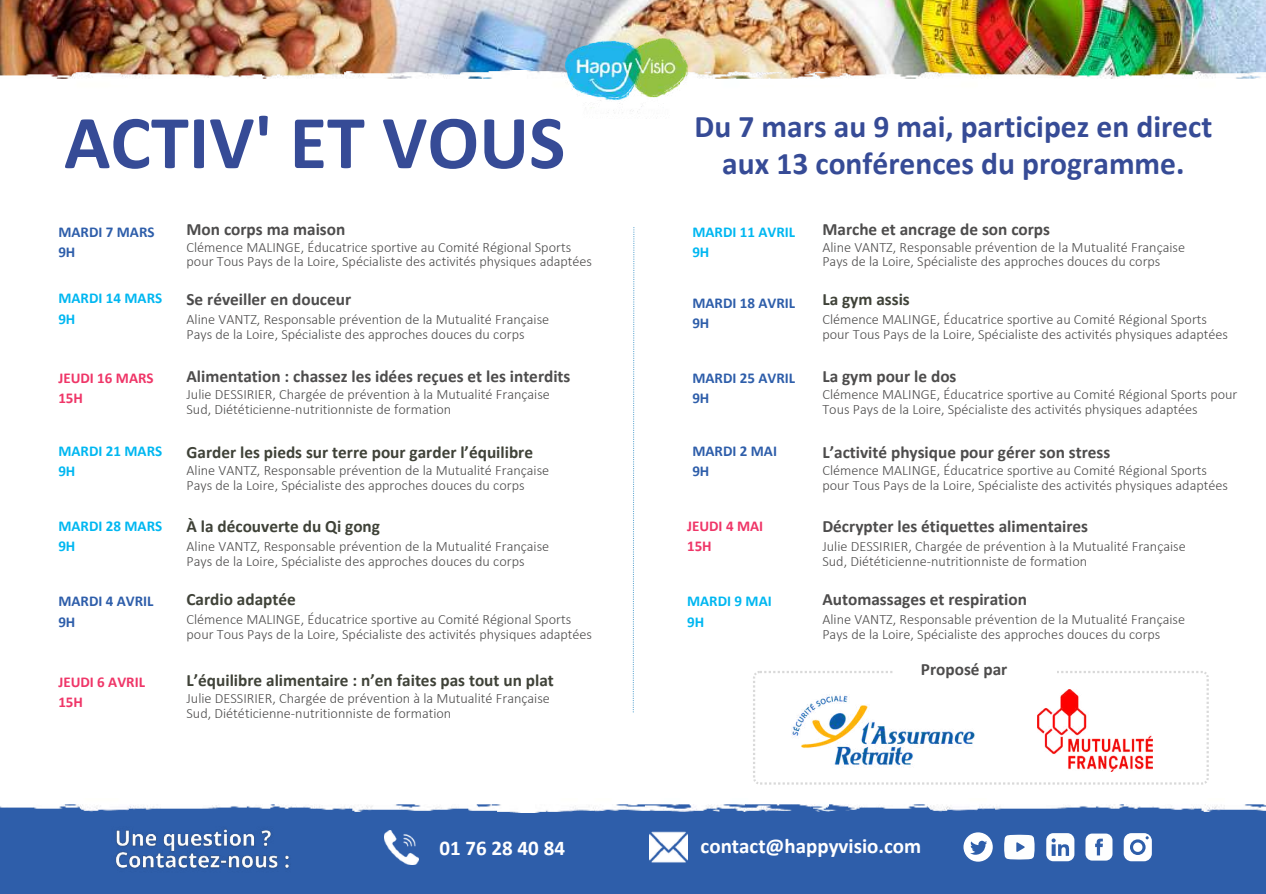
<style>
.page{position:relative;width:1266px;height:894px;background:#fff}
.page>*{position:absolute;margin:0;border:0;box-sizing:border-box;transform-origin:0 0}
.t1{font:700 76.5px "Calibri";color:#364b96}
.t2{font:700 31.5px/37.2px "Calibri";color:#364b96;text-align:center}
.t3{font:700 21px "Calibri";color:#fff}
.t4{font:700 17.25px "Calibri";color:#4d4c4c}
.t5{font:700 17.25px "Calibri";color:#3f4238}
.t6{font:700 15px/20.2px "Calibri";color:#00b7f1}
.t7{font:700 15px/20.2px "Calibri";color:#2e5eaa}
.t8{font:700 15px/20.2px "Calibri";color:#ef3668}
.t9{font:300 14.25px/14.7px "Calibri";color:#4d4c4c}
</style>
<div class="page">
<svg style="left:633px;top:227px;width:1px;height:485px"></svg>
<svg style="left:753px;top:671px;width:455px;height:113px"></svg>
<img style="left:0;top:0;width:1266px;height:70px">
<img style="left:0;top:70px;width:1266px;height:13px">
<div style="left:0;top:804px;width:1266px;height:89px;background:#2e5eaa"></div>
<img style="left:0;top:804px;width:1266px;height:8px">
<svg style="left:1085px;top:833px;width:27px;height:27px"></svg>
<svg style="left:1046px;top:833px;width:28px;height:28px"></svg>
<svg style="left:1004px;top:834px;width:30px;height:25px"></svg>
<svg style="left:963px;top:832px;width:29px;height:29px"></svg>
<img style="left:649px;top:831px;width:39px;height:32px">
<img style="left:385px;top:830px;width:33px;height:33px">
<svg style="left:1123px;top:833px;width:29px;height:28px"></svg>
<img style="left:566px;top:39px;width:121px;height:74px">
<div style="left:893px;top:660px;width:163px;height:31px;background:#fff"></div>
<img style="left:792px;top:693px;width:183px;height:74px">
<img style="left:1037px;top:689px;width:115px;height:82px">
<img style="left:115px;top:829px;width:174px;height:40px">
<h1 class="t1" style="left:64px;top:111px;width:503px">ACTIV' ET VOUS</h1>
<h2 class="t2" style="left:694px;top:110px;width:519px">Du 7 mars au 9 mai, participez en direct aux 13 conférences du programme.</h2>
<p class="t7" style="left:58px;top:223px;width:98px">MARDI 7 MARS<br>9H</p>
<p class="t4" style="left:186px;top:222px;width:160px">Mon corps ma maison</p>
<p class="t9" style="left:186px;top:241px;width:407px">Clémence MALINGE, Éducatrice sportive au Comité Régional Sports pour Tous Pays de la Loire, Spécialiste des activités physiques adaptées</p>
<p class="t6" style="left:692px;top:223px;width:104px">MARDI 11 AVRIL<br>9H</p>
<p class="t4" style="left:822px;top:222px;width:229px">Marche et ancrage de son corps</p>
<p class="t9" style="left:822px;top:241px;width:364px">Aline VANTZ, Responsable prévention de la Mutualité Française<br>Pays de la Loire, Spécialiste des approches douces du corps</p>
<p class="t6" style="left:58px;top:289px;width:105px">MARDI 14 MARS<br>9H</p>
<p class="t4" style="left:186px;top:292px;width:166px">Se réveiller en douceur</p>
<p class="t9" style="left:186px;top:313px;width:364px">Aline VANTZ, Responsable prévention de la Mutualité Française<br>Pays de la Loire, Spécialiste des approches douces du corps</p>
<p class="t7" style="left:692px;top:294px;width:104px">MARDI 18 AVRIL<br>9H</p>
<p class="t5" style="left:822px;top:292px;width:89px">La gym assis</p>
<p class="t9" style="left:822px;top:313px;width:407px">Clémence MALINGE, Éducatrice sportive au Comité Régional Sports pour Tous Pays de la Loire, Spécialiste des activités physiques adaptées</p>
<p class="t8" style="left:58px;top:369px;width:97px">JEUDI 16 MARS<br>15H</p>
<p class="t4" style="left:186px;top:368px;width:385px">Alimentation : chassez les idées reçues et les interdits</p>
<p class="t9" style="left:186px;top:388px;width:365px">Julie DESSIRIER, Chargée de prévention à la Mutualité Française<br>Sud, Diététicienne-nutritionniste de formation</p>
<p class="t7" style="left:692px;top:369px;width:104px">MARDI 25 AVRIL<br>9H</p>
<p class="t4" style="left:822px;top:368px;width:136px">La gym pour le dos</p>
<p class="t9" style="left:822px;top:388px;width:416px">Clémence MALINGE, Éducatrice sportive au Comité Régional Sports pour<br>Tous Pays de la Loire, Spécialiste des activités physiques adaptées</p>
<p class="t6" style="left:58px;top:441px;width:105px">MARDI 21 MARS<br>9H</p>
<p class="t5" style="left:186px;top:444px;width:348px">Garder les pieds sur terre pour garder l’équilibre</p>
<p class="t9" style="left:186px;top:464px;width:364px">Aline VANTZ, Responsable prévention de la Mutualité Française<br>Pays de la Loire, Spécialiste des approches douces du corps</p>
<p class="t7" style="left:692px;top:441px;width:86px">MARDI 2 MAI</p>
<p class="t4" style="left:822px;top:444px;width:289px">L’activité physique pour gérer son stress</p>
<p class="t7" style="left:692px;top:462px;width:19px">9H</p>
<p class="t9" style="left:822px;top:464px;width:407px">Clémence MALINGE, Éducatrice sportive au Comité Régional Sports pour Tous Pays de la Loire, Spécialiste des activités physiques adaptées</p>
<p class="t6" style="left:58px;top:517px;width:105px">MARDI 28 MARS<br>9H</p>
<p class="t5" style="left:186px;top:518px;width:195px">À la découverte du Qi gong</p>
<p class="t9" style="left:186px;top:540px;width:364px">Aline VANTZ, Responsable prévention de la Mutualité Française<br>Pays de la Loire, Spécialiste des approches douces du corps</p>
<p class="t8" style="left:687px;top:517px;width:78px">JEUDI 4 MAI<br>15H</p>
<p class="t4" style="left:822px;top:518px;width:267px">Décrypter les étiquettes alimentaires</p>
<p class="t9" style="left:822px;top:540px;width:365px">Julie DESSIRIER, Chargée de prévention à la Mutualité Française<br>Sud, Diététicienne-nutritionniste de formation</p>
<p class="t7" style="left:58px;top:592px;width:97px">MARDI 4 AVRIL<br>9H</p>
<p class="t5" style="left:186px;top:592px;width:111px">Cardio adaptée</p>
<p class="t9" style="left:186px;top:613px;width:407px">Clémence MALINGE, Éducatrice sportive au Comité Régional Sports pour Tous Pays de la Loire, Spécialiste des activités physiques adaptées</p>
<p class="t6" style="left:687px;top:592px;width:86px">MARDI 9 MAI<br>9H</p>
<p class="t4" style="left:822px;top:592px;width:206px">Automassages et respiration</p>
<p class="t9" style="left:822px;top:613px;width:364px">Aline VANTZ, Responsable prévention de la Mutualité Française<br>Pays de la Loire, Spécialiste des approches douces du corps</p>
<p class="t8" style="left:58px;top:673px;width:88px">JEUDI 6 AVRIL<br>15H</p>
<p class="t5" style="left:186px;top:672px;width:369px">L’équilibre alimentaire : n’en faites pas tout un plat</p>
<p class="t9" style="left:186px;top:691px;width:365px">Julie DESSIRIER, Chargée de prévention à la Mutualité Française<br>Sud, Diététicienne-nutritionniste de formation</p>
<p class="t4" style="left:921px;top:661px;width:88px">Proposé par</p>
<h3 class="t3" style="left:439px;top:839px;width:127px">01 76 28 40 84</h3>
<h3 class="t3" style="left:700px;top:837px;width:222px">contact@happyvisio.com</h3>
</div>
